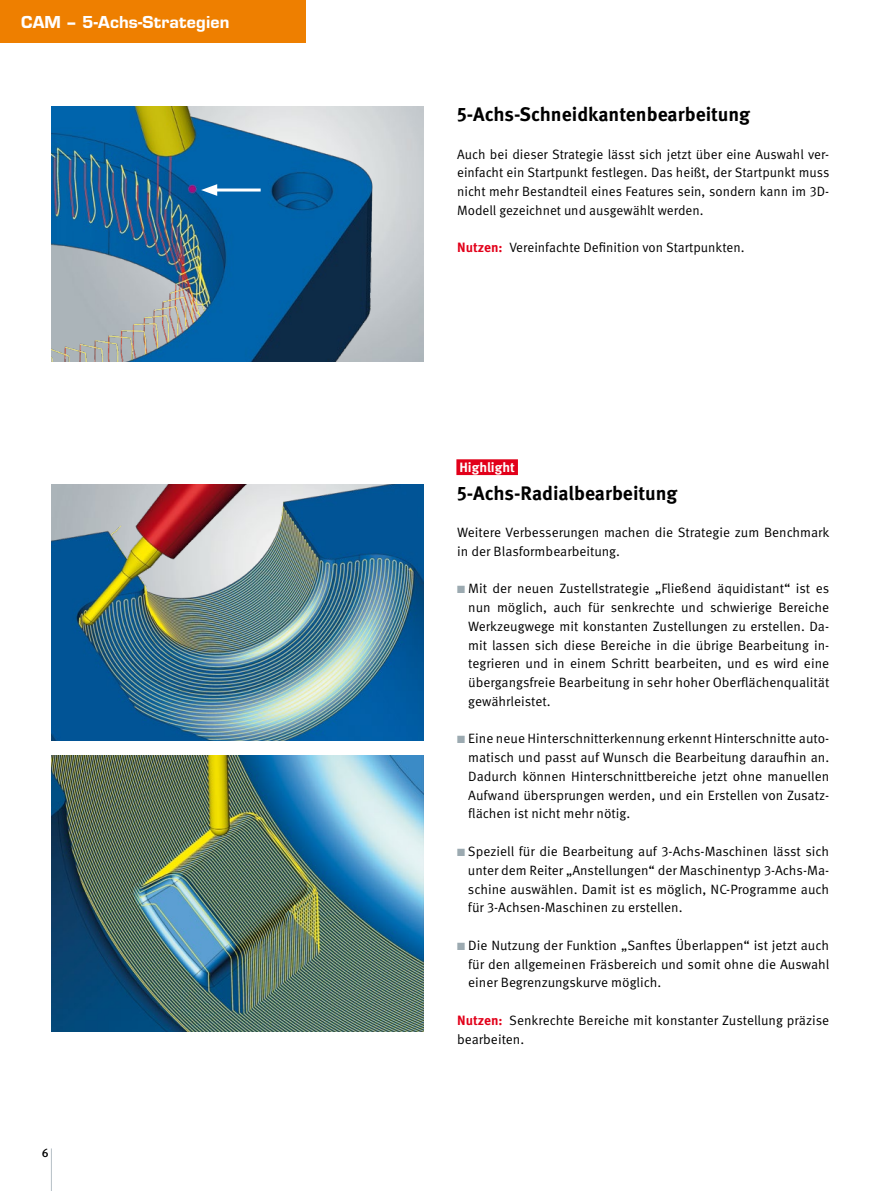
<style>
.page{position:relative;width:893px;height:1191px;background:#fff}
.page>*{position:absolute;margin:0;border:0;box-sizing:border-box;transform-origin:0 0}
.t1{font:700 19.5px "Meta Pro";color:#000}
.t2{font:800 18px "Eurostile T";letter-spacing:.01em;color:#fff}
.t3{font:13.5px/18.8px "Meta Pro";color:#000;text-align:justify}
.t4{font:700 13.5px "Meta Pro";color:#fff}
.t5{font:500 12px "Meta Pro";color:#000}
.s1{font-weight:700;color:#e2001a}
.s2{color:#9caab1}
</style>
<div class="page">
<hr style="left:51px;top:1148px;width:1px;height:43px;background:#b6c0c6">
<div style="left:0;top:0;width:306px;height:43px;background:#ee7f00"></div>
<img style="left:51px;top:485px;width:372px;height:255px">
<div style="left:456px;top:459px;width:62px;height:16px;background:#e2001a"></div>
<img style="left:51px;top:755px;width:372px;height:276px">
<img style="left:51px;top:106px;width:339px;height:255px">
<hr style="left:212px;top:188px;width:49px;height:3px;background:#fff">
<svg style="left:201px;top:184px;width:16px;height:12px"></svg>
<h2 class="t2" style="left:21px;top:12px;width:210px">CAM – 5-Achs-Strategien</h2>
<p class="t5" style="left:42px;top:1145px;width:8px">6</p>
<h1 class="t1" style="left:457px;top:102px;width:294px">5-Achs-Schneidkantenbearbeitung</h1>
<p class="t3" style="left:457px;top:145px;width:374px">Auch bei dieser Strategie lässt sich jetzt über eine Auswahl ver&shy;einfacht ein Startpunkt festlegen. Das heißt, der Startpunkt muss nicht mehr Bestandteil eines Features sein, sondern kann im 3D-Modell gezeichnet und ausgewählt werden.</p>
<p class="t3" style="left:457px;top:238px;width:289px"><span class="s1">Nutzen:</span> Vereinfachte Definition von Startpunkten.</p>
<p class="t4" style="left:459px;top:458px;width:57px">Highlight</p>
<h1 class="t1" style="left:457px;top:480px;width:222px">5-Achs-Radialbearbeitung</h1>
<p class="t3" style="left:457px;top:523px;width:374px">Weitere Verbesserungen machen die Strategie zum Benchmark in der Blasformbearbeitung.</p>
<p class="t3" style="left:468px;top:579px;width:363px;text-indent:-11px"><span class="s2">■</span> Mit der neuen Zustellstrategie „Fließend äquidistant“ ist es nun möglich, auch für senkrechte und schwierige Bereiche Werkzeugwege mit konstanten Zustellungen zu erstellen. Da&shy;mit lassen sich diese Bereiche in die übrige Bearbeitung in&shy;tegrieren und in einem Schritt bearbeiten, und es wird eine übergangsfreie Bearbeitung in sehr hoher Oberflächenqualität gewährleistet.</p>
<p class="t3" style="left:468px;top:729px;width:362px;text-indent:-11px"><span class="s2">■</span> Eine neue Hinterschnitterkennung erkennt Hinterschnitte auto&shy;matisch und passt auf Wunsch die Bearbeitung daraufhin an.<br>Dadurch können Hinterschnittbereiche jetzt ohne manuellen Aufwand übersprungen werden, und ein Erstellen von Zusatz&shy;flächen ist nicht mehr nötig.</p>
<p class="t3" style="left:468px;top:842px;width:363px;text-indent:-11px"><span class="s2">■</span> Speziell für die Bearbeitung auf 3-Achs-Maschinen lässt sich unter dem Reiter „Anstellungen“ der Maschinentyp 3-Achs-Ma&shy;schine auswählen. Damit ist es möglich, NC-Programme auch für 3-Achsen-Maschinen zu erstellen.</p>
<p class="t3" style="left:468px;top:936px;width:363px;text-indent:-11px"><span class="s2">■</span> Die Nutzung der Funktion „Sanftes Überlappen“ ist jetzt auch für den allgemeinen Fräsbereich und somit ohne die Auswahl einer Begrenzungskurve möglich.</p>
<p class="t3" style="left:457px;top:1011px;width:374px"><span class="s1">Nutzen:</span> Senkrechte Bereiche mit konstanter Zustellung präzise bearbeiten.</p>
</div>
